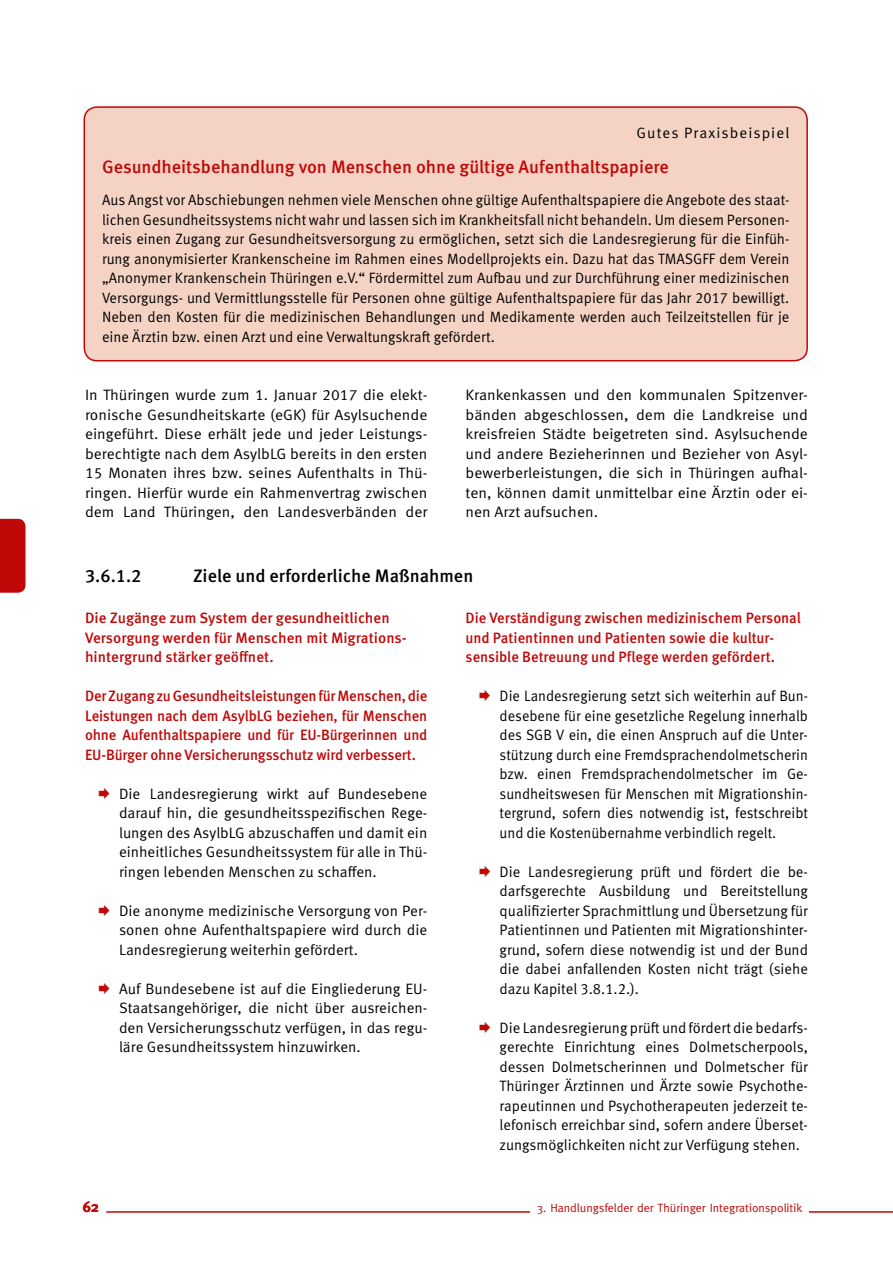
<style>
.page{position:relative;width:893px;height:1263px;background:#fff}
.page>*{position:absolute;margin:0;border:0;box-sizing:border-box;transform-origin:0 0}
.t1{font:500 18px "Meta OT";color:#c00808}
.t2{font:500 18px "Meta OT";color:#000}
.t3{font:15px/19.5px "Meta OT Norm";color:#000;text-align:justify}
.t4{font:15px/19.5px "Meta OT Norm";color:#000;text-align:justify;scale:.96 1}
.t5{font:500 15px/19.5px "Meta OT";color:#c00808}
.t6{font:15px/19.5px "Meta OT Norm";color:#000;text-align:justify;scale:.95 1}
.t7{font:15px "Meta OT Norm";letter-spacing:.07em;color:#000}
.t8{font:700 15px "Meta";color:#c00808}
.t9{font:12px "Meta";color:#c00808}
</style>
<div class="page">
<hr style="left:106px;top:1211px;width:787px;height:2px;background:#c00808">
<div style="left:530px;top:1203px;width:279px;height:18px;background:#fff"></div>
<svg style="left:0;top:518px;width:26px;height:75px;background:#c21313"></svg>
<div style="left:84px;top:107px;width:723px;height:254px;background:#f4d3c4;border-radius:13px"></div>
<div style="left:84px;top:106px;width:724px;height:255px;border:2px solid #c00808;border-radius:13px"></div>
<p class="t7" style="left:636px;top:123px;width:154px">Gutes Praxisbeispiel</p>
<p class="t1" style="left:102px;top:155px;width:568px">Gesundheitsbehandlung von Menschen ohne gültige Aufenthaltspapiere</p>
<p class="t4" style="left:102px;top:190px;width:718px">Aus Angst vor Abschiebungen nehmen viele Menschen ohne gültige Aufenthaltspapiere die Angebote des staat&shy;lichen Gesundheitssystems nicht wahr und lassen sich im Krankheitsfall nicht behandeln. Um diesem Personen&shy;kreis einen Zugang zur Gesundheitsversorgung zu ermöglichen, setzt sich die Landesregierung für die Einfüh&shy;rung anonymisierter Krankenscheine im Rahmen eines Modellprojekts ein. Dazu hat das TMASGFF dem Verein „Anonymer Krankenschein Thüringen e.V.“ Fördermittel zum Aufbau und zur Durchführung einer medizinischen Versorgungs- und Vermittlungsstelle für Personen ohne gültige Aufenthaltspapiere für das Jahr 2017 bewilligt.<br>Neben den Kosten für die medizinischen Behandlungen und Medikamente werden auch Teilzeitstellen für je eine Ärztin bzw. einen Arzt und eine Verwaltungskraft gefördert.</p>
<p class="t3" style="left:85px;top:386px;width:344px">In Thüringen wurde zum 1. Januar 2017 die elekt&shy;ronische Gesundheitskarte (eGK) für Asylsuchende eingeführt. Diese erhält jede und jeder Leistungs&shy;berechtigte nach dem AsylbLG bereits in den ersten 15 Monaten ihres bzw. seines Aufenthalts in Thü&shy;ringen. Hierfür wurde ein Rahmenvertrag zwischen dem Land Thüringen, den Landesverbänden der</p>
<p class="t3" style="left:466px;top:386px;width:344px">Krankenkassen und den kommunalen Spitzenver&shy;bänden abgeschlossen, dem die Landkreise und kreisfreien Städte beigetreten sind. Asylsuchende und andere Bezieherinnen und Bezieher von Asyl&shy;bewerberleistungen, die sich in Thüringen aufhal&shy;ten, können damit unmittelbar eine Ärztin oder ei&shy;nen Arzt aufsuchen.</p>
<p class="t2" style="left:85px;top:565px;width:58px">3.6.1.2</p>
<p class="t2" style="left:193px;top:565px;width:282px">Ziele und erforderliche Maßnahmen</p>
<p class="t5" style="left:85px;top:609px;width:323px">Die Zugänge zum System der gesundheitlichen<br>Versorgung werden für Menschen mit Migrations&shy;hintergrund stärker geöffnet.</p>
<p class="t5" style="left:85px;top:687px;width:344px;text-align:justify">Der Zugang zu Gesundheitsleistungen für Menschen, die Leistungen nach dem AsylbLG beziehen, für Menschen ohne Aufenthaltspapiere und für EU-Bürgerinnen und EU-Bürger ohne Versicherungsschutz wird verbessert.</p>
<p class="t3" style="left:119px;top:784px;width:310px">Die Landesregierung wirkt auf Bundesebene darauf hin, die gesundheitsspezifischen Rege&shy;lungen des AsylbLG abzuschaffen und damit ein einheitliches Gesundheitssystem für alle in Thü&shy;ringen lebenden Menschen zu schaffen.</p>
<p class="t3" style="left:119px;top:901px;width:310px">Die anonyme medizinische Versorgung von Per&shy;sonen ohne Aufenthaltspapiere wird durch die Landesregierung weiterhin gefördert.</p>
<p class="t3" style="left:119px;top:979px;width:310px">Auf Bundesebene ist auf die Eingliederung EU-Staatsangehöriger, die nicht über ausreichen&shy;den Versicherungsschutz verfügen, in das regu&shy;läre Gesundheitssystem hinzuwirken.</p>
<p class="t5" style="left:466px;top:609px;width:337px">Die Verständigung zwischen medizinischem Personal und Patientinnen und Patienten sowie die kultur&shy;sensible Betreuung und Pflege werden gefördert.</p>
<p class="t6" style="left:500px;top:687px;width:326px">Die Landesregierung setzt sich weiterhin auf Bun&shy;desebene für eine gesetzliche Regelung innerhalb des SGB V ein, die einen Anspruch auf die Unter&shy;stützung durch eine Fremdsprachendolmetscherin bzw. einen Fremdsprachendolmetscher im Ge&shy;sundheitswesen für Menschen mit Migrationshin&shy;tergrund, sofern dies notwendig ist, festschreibt und die Kostenübernahme verbindlich regelt.</p>
<p class="t3" style="left:500px;top:862px;width:310px">Die Landesregierung prüft und fördert die be&shy;darfsgerechte Ausbildung und Bereitstellung qualifizierter Sprachmittlung und Übersetzung für Patientinnen und Patienten mit Migrationshinter&shy;grund, sofern diese notwendig ist und der Bund die dabei anfallenden Kosten nicht trägt (siehe dazu Kapitel 3.8.1.2.).</p>
<p class="t3" style="left:500px;top:1018px;width:310px">Die Landesregierung prüft und fördert die bedarfs&shy;gerechte Einrichtung eines Dolmetscherpools, dessen Dolmetscherinnen und Dolmetscher für Thüringer Ärztinnen und Ärzte sowie Psychothe&shy;rapeutinnen und Psychotherapeuten jederzeit te&shy;lefonisch erreichbar sind, sofern andere Überset&shy;zungsmöglichkeiten nicht zur Verfügung stehen.</p>
<p class="t8" style="left:83px;top:1198px;width:18px">62</p>
<p class="t9" style="left:537px;top:1201px;width:267px">3. Handlungsfelder der Thüringer Integrationspolitik</p>
</div>
